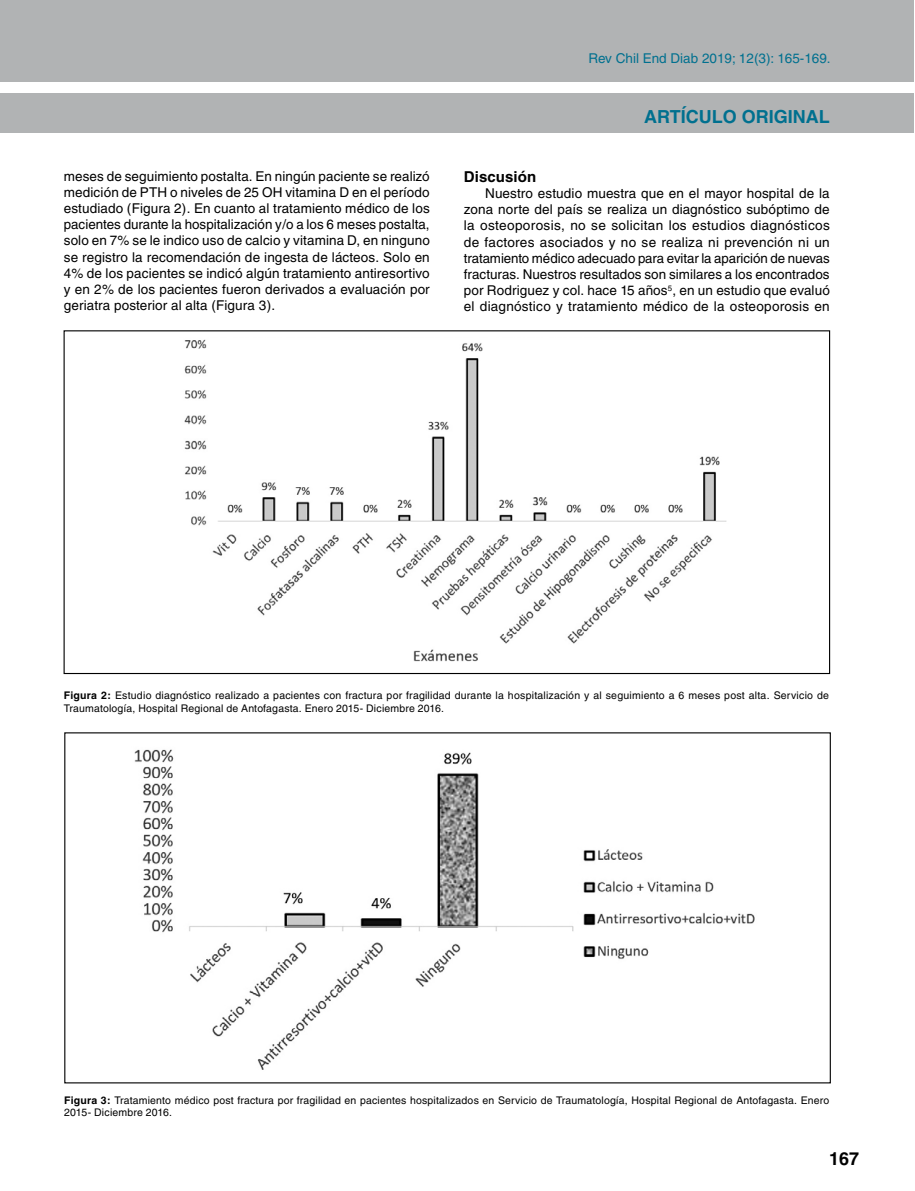
<style>
.page{position:relative;width:915px;height:1191px;background:#fff}
.page>*{position:absolute;margin:0;border:0;box-sizing:border-box;transform-origin:0 0}
.t1{font:700 18px "Helvetica";color:#00708f}
.t2{font:700 18px "Helvetica";color:#000}
.t3{font:700 15px "Helvetica";letter-spacing:.005em;color:#000}
.t4{font:13.5px/16.2px "Helvetica";letter-spacing:.015em;color:#000;text-align:justify}
.t5{font:13.5px "Helvetica";color:#00708f}
.t6{font:10.5px/12.6px "Helvetica";letter-spacing:.02em;color:#000}
.s1{font-weight:700}
</style>
<div class="page">
<div style="left:0;top:0;width:913px;height:81px;background:#b1b3b4"></div>
<div style="left:0;top:93px;width:913px;height:40px;background:#b1b3b4"></div>
<img style="left:134px;top:749px;width:621px;height:321px">
<img style="left:184px;top:339px;width:543px;height:323px">
<p class="t5" style="left:588px;top:51px;width:244px">Rev Chil End Diab 2019; 12(3): 165-169.</p>
<h1 class="t1" style="left:643px;top:106px;width:187px">ARTÍCULO ORIGINAL</h1>
<p class="t4" style="left:64px;top:168px;width:367px">meses de seguimiento postalta. En ningún paciente se realizó medición de PTH o niveles de 25 OH vitamina D en el período estudiado (Figura 2). En cuanto al tratamiento médico de los pacientes durante la hospitalización y/o a los 6 meses postalta, solo en 7% se le indico uso de calcio y vitamina D, en ninguno se registro la recomendación de ingesta de lácteos. Solo en 4% de los pacientes se indicó algún tratamiento antiresortivo y en 2% de los pacientes fueron derivados a evaluación por geriatra posterior al alta (Figura 3).</p>
<p class="t3" style="left:463px;top:167px;width:74px">Discusión</p>
<p class="t4" style="left:463px;top:185px;width:367px;text-indent:21px">Nuestro estudio muestra que en el mayor hospital de la zona norte del país se realiza un diagnóstico subóptimo de la osteoporosis, no se solicitan los estudios diagnósticos de factores asociados y no se realiza ni prevención ni un tratamiento médico adecuado para evitar la aparición de nuevas fracturas. Nuestros resultados son similares a los encontrados por Rodriguez y col. hace 15 años<sup>5</sup>, en un estudio que evaluó el diagnóstico y tratamiento médico de la osteoporosis en</p>
<p class="t6" style="left:64px;top:689px;width:766px"><span class="s1">Figura 2:</span> Estudio diagnóstico realizado a pacientes con fractura por fragilidad durante la hospitalización y al seguimiento a 6 meses post alta. Servicio de<br>Traumatología, Hospital Regional de Antofagasta. Enero 2015- Diciembre 2016.</p>
<p class="t6" style="left:64px;top:1093px;width:766px"><span class="s1">Figura 3:</span> Tratamiento médico post fractura por fragilidad en pacientes hospitalizados en Servicio de Traumatología, Hospital Regional de Antofagasta. Enero<br>2015- Diciembre 2016.</p>
<h1 class="t2" style="left:828px;top:1148px;width:31px">167</h1>
</div>
